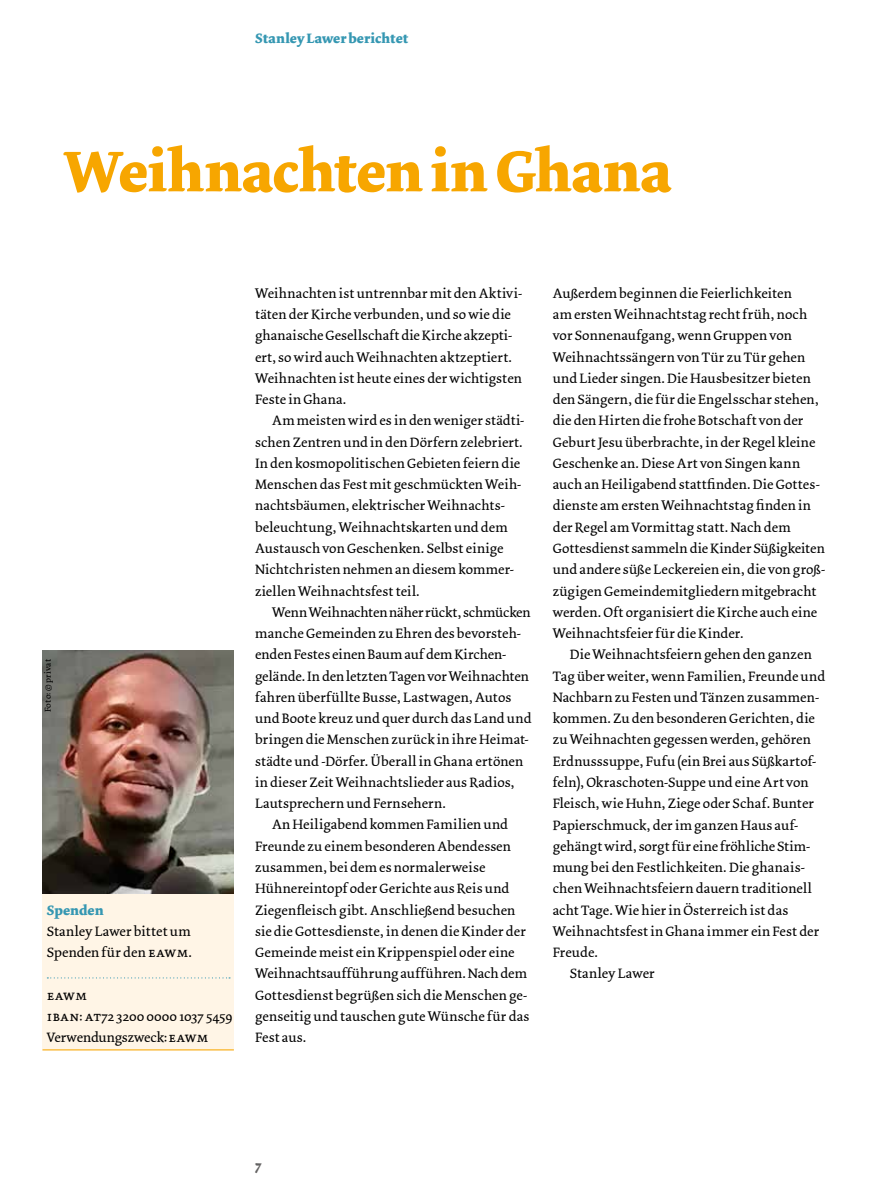
<style>
.page{position:relative;width:893px;height:1191px;background:#fff}
.page>*{position:absolute;margin:0;border:0;box-sizing:border-box;transform-origin:0 0}
.t1{font:700 60px "Dolly";letter-spacing:-.005em;color:#f7a600}
.t2{font:14.25px/21.3px "Dolly";letter-spacing:.01em;color:#000}
.t3{font:14.25px "Dolly";letter-spacing:-.01em;color:#000}
.t4{font:700 14.25px "Dolly";letter-spacing:.01em;color:#3597b2}
.t5{font:14.25px "Dolly Small Caps";color:#000}
.t6{font:700 14.25px "Dolly";color:#646363}
.t7{font:9px "Dolly";letter-spacing:.015em;color:#000}
.s1{font-family:"Dolly Small Caps"}
</style>
<div class="page">
<div style="left:43px;top:893px;width:191px;height:157px;background:#fff5e6"></div>
<svg style="left:47px;top:977px;width:183px;height:1px"></svg>
<img style="left:43px;top:651px;width:191px;height:242px">
<hr style="left:43px;top:1049px;width:191px;height:1px;background:#f7a600">
<p class="t4" style="left:255px;top:29px;width:155px">Stanley Lawer berichtet</p>
<h1 class="t1" style="left:64px;top:134px;width:609px">Weihnachten in Ghana</h1>
<p class="t7" style="left:43px;top:712px;width:54px;rotate:-90deg">Foto: © privat</p>
<p class="t4" style="left:47px;top:901px;width:58px">Spenden</p>
<p class="t2" style="left:47px;top:920px;width:147px">Stanley Lawer bittet um<br>Spenden für den <span class="s1">eawm</span>.</p>
<p class="t5" style="left:47px;top:986px;width:42px">eawm</p>
<p class="t2" style="left:47px;top:1005px;width:187px"><span class="s1">iban: at</span>72 3200 0000 1037 5459<br>Verwendungszweck:<span class="s1">eawm</span></p>
<p class="t2" style="left:255px;top:283px;width:268px">Weihnachten ist untrennbar mit den Aktivi&shy;täten der Kirche verbunden, und so wie die ghanaische Gesellschaft die Kirche akzepti&shy;ert, so wird auch Weihnachten aktzeptiert.<br>Weihnachten ist heute eines der wichtigsten Feste in Ghana.</p>
<p class="t2" style="left:255px;top:410px;width:270px;text-indent:17px">Am meisten wird es in den weniger städti&shy;schen Zentren und in den Dörfern zelebriert.<br>In den kosmopolitischen Gebieten feiern die Menschen das Fest mit geschmückten Weih&shy;nachtsbäumen, elektrischer Weihnachts&shy;beleuchtung, Weihnachtskarten und dem Austausch von Geschenken. Selbst einige Nichtchristen nehmen an diesem kommer&shy;ziellen Weihnachtsfest teil.</p>
<p class="t3" style="left:272px;top:603px;width:260px">Wenn Weihnachten näher rückt, schmücken</p>
<p class="t2" style="left:255px;top:623px;width:267px">manche Gemeinden zu Ehren des bevorsteh-</p>
<p class="t2" style="left:255px;top:644px;width:252px">enden Festes einen Baum auf dem Kirchen-</p>
<p class="t2" style="left:255px;top:665px;width:275px">gelände. In den letzten Tagen vor Weihnachten</p>
<p class="t2" style="left:255px;top:687px;width:258px">fahren überfüllte Busse, Lastwagen, Autos</p>
<p class="t2" style="left:255px;top:708px;width:278px">und Boote kreuz und quer durch das Land und</p>
<p class="t2" style="left:255px;top:729px;width:275px">bringen die Menschen zurück in ihre Heimat-</p>
<p class="t2" style="left:255px;top:750px;width:270px">städte und -Dörfer. Überall in Ghana ertönen</p>
<p class="t2" style="left:255px;top:772px;width:261px">in dieser Zeit Weihnachtslieder aus Radios,</p>
<p class="t2" style="left:255px;top:793px;width:192px">Lautsprechern und Fernsehern.</p>
<p class="t2" style="left:272px;top:814px;width:237px">An Heiligabend kommen Familien und</p>
<p class="t2" style="left:255px;top:835px;width:257px">Freunde zu einem besonderen Abendessen</p>
<p class="t2" style="left:255px;top:857px;width:232px">zusammen, bei dem es normalerweise</p>
<p class="t2" style="left:255px;top:878px;width:256px">Hühnereintopf oder Gerichte aus Reis und</p>
<p class="t2" style="left:255px;top:899px;width:262px">Ziegenfleisch gibt. Anschließend besuchen</p>
<p class="t2" style="left:255px;top:920px;width:272px">sie die Gottesdienste, in denen die Kinder der</p>
<p class="t2" style="left:255px;top:942px;width:261px">Gemeinde meist ein Krippenspiel oder eine</p>
<p class="t2" style="left:255px;top:963px;width:273px">Weihnachtsaufführung aufführen. Nach dem</p>
<p class="t2" style="left:255px;top:984px;width:274px">Gottesdienst begrüßen sich die Menschen ge-</p>
<p class="t2" style="left:255px;top:1005px;width:276px">genseitig und tauschen gute Wünsche für das</p>
<p class="t2" style="left:255px;top:1027px;width:53px">Fest aus.</p>
<p class="t2" style="left:553px;top:283px;width:273px">Außerdem beginnen die Feierlichkeiten<br>am ersten Weihnachtstag recht früh, noch vor Sonnenaufgang, wenn Gruppen von Weihnachtssängern von Tür zu Tür gehen und Lieder singen. Die Hausbesitzer bieten den Sängern, die für die Engelsschar stehen, die den Hirten die frohe Botschaft von der Geburt Jesu überbrachte, in der Regel kleine Geschenke an. Diese Art von Singen kann auch an Heiligabend stattfinden. Die Gottes&shy;dienste am ersten Weihnachtstag finden in der Regel am Vormittag statt. Nach dem Gottesdienst sammeln die Kinder Süßigkeiten und andere süße Leckereien ein, die von groß&shy;zügigen Gemeindemitgliedern mitgebracht werden. Oft organisiert die Kirche auch eine Weihnachtsfeier für die Kinder.</p>
<p class="t2" style="left:570px;top:644px;width:244px">Die Weihnachtsfeiern gehen den ganzen</p>
<p class="t2" style="left:553px;top:665px;width:274px">Tag über weiter, wenn Familien, Freunde und</p>
<p class="t2" style="left:553px;top:687px;width:268px">Nachbarn zu Festen und Tänzen zusammen-</p>
<p class="t2" style="left:553px;top:708px;width:264px">kommen. Zu den besonderen Gerichten, die</p>
<p class="t2" style="left:553px;top:729px;width:259px">zu Weihnachten gegessen werden, gehören</p>
<p class="t2" style="left:553px;top:750px;width:265px">Erdnusssuppe, Fufu (ein Brei aus Süßkartof-</p>
<p class="t2" style="left:553px;top:772px;width:257px">feln), Okraschoten-Suppe und eine Art von</p>
<p class="t2" style="left:553px;top:793px;width:263px">Fleisch, wie Huhn, Ziege oder Schaf. Bunter</p>
<p class="t2" style="left:553px;top:814px;width:247px">Papierschmuck, der im ganzen Haus auf-</p>
<p class="t2" style="left:553px;top:835px;width:259px">gehängt wird, sorgt für eine fröhliche Stim-</p>
<p class="t2" style="left:553px;top:857px;width:254px">mung bei den Festlichkeiten. Die ghanais-</p>
<p class="t2" style="left:553px;top:878px;width:260px">chen Weihnachtsfeiern dauern traditionell</p>
<p class="t2" style="left:553px;top:899px;width:237px">acht Tage. Wie hier in Österreich ist das</p>
<p class="t2" style="left:553px;top:920px;width:268px">Weihnachtsfest in Ghana immer ein Fest der</p>
<p class="t2" style="left:553px;top:942px;width:47px">Freude.</p>
<p class="t2" style="left:570px;top:963px;width:86px">Stanley Lawer</p>
<p class="t6" style="left:255px;top:1156px;width:8px">7</p>
</div>
